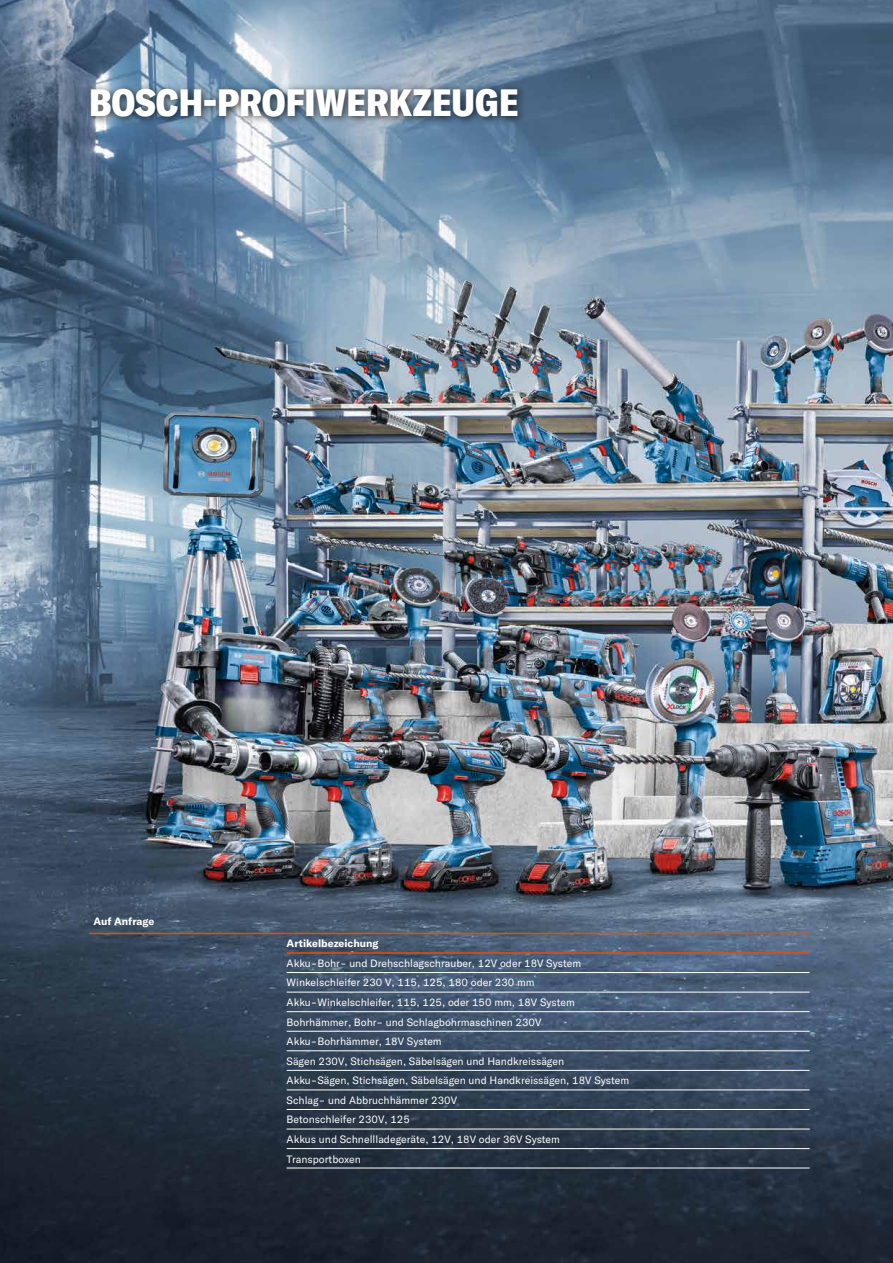
<style>
.page{position:relative;width:893px;height:1263px;background:#fff}
.page>*{position:absolute;margin:0;border:0;box-sizing:border-box;transform-origin:0 0}
.t1{font:900 condensed 37.5px "GT America";color:#fff}
.t2{font:10.5px/19.5px "GT America";color:#fff}
.t3{font:700 10.5px "GT America";color:#fff}
</style>
<div class="page">
<img style="left:0;top:0;width:893px;height:1263px">
<div style="left:85px;top:83px;width:442px;height:43px;background:#000;opacity:.75"></div>
<hr style="left:287px;top:972px;width:523px;height:1px;background:#fff">
<hr style="left:287px;top:992px;width:523px;height:1px;background:#fff">
<hr style="left:287px;top:1011px;width:523px;height:1px;background:#fff">
<hr style="left:287px;top:1031px;width:523px;height:1px;background:#fff">
<hr style="left:287px;top:1050px;width:523px;height:1px;background:#fff">
<hr style="left:287px;top:1070px;width:523px;height:1px;background:#fff">
<hr style="left:287px;top:1090px;width:523px;height:1px;background:#fff">
<hr style="left:287px;top:1109px;width:523px;height:1px;background:#fff">
<hr style="left:287px;top:1129px;width:523px;height:1px;background:#fff">
<hr style="left:287px;top:1148px;width:523px;height:1px;background:#fff">
<hr style="left:287px;top:1168px;width:523px;height:1px;background:#fff">
<hr style="left:287px;top:952px;width:523px;height:2px;background:#e94c05">
<hr style="left:89px;top:933px;width:192px;height:1px;background:#e94c05">
<hr style="left:287px;top:933px;width:523px;height:1px;background:#e94c05">
<h1 class="t1" style="left:89px;top:79px;width:431px">BOSCH-PROFIWERKZEUGE</h1>
<p class="t3" style="left:94px;top:915px;width:62px">Auf Anfrage</p>
<p class="t3" style="left:287px;top:937px;width:93px">Artikelbezeichung</p>
<p class="t2" style="left:287px;top:953px;width:344px">Akku-Bohr- und Drehschlagschrauber, 12V oder 18V System Winkelschleifer 230 V, 115, 125, 180 oder 230 mm Akku-Winkelschleifer, 115, 125, oder 150 mm, 18V System Bohrhämmer, Bohr- und Schlagbohrmaschinen 230V Akku-Bohrhämmer, 18V System<br>Sägen 230V, Stichsägen, Säbelsägen und Handkreissägen Akku-Sägen, Stichsägen, Säbelsägen und Handkreissägen, 18V System Schlag- und Abbruchhämmer 230V<br>Betonschleifer 230V, 125<br>Akkus und Schnellladegeräte, 12V, 18V oder 36V System Transportboxen</p>
</div>
